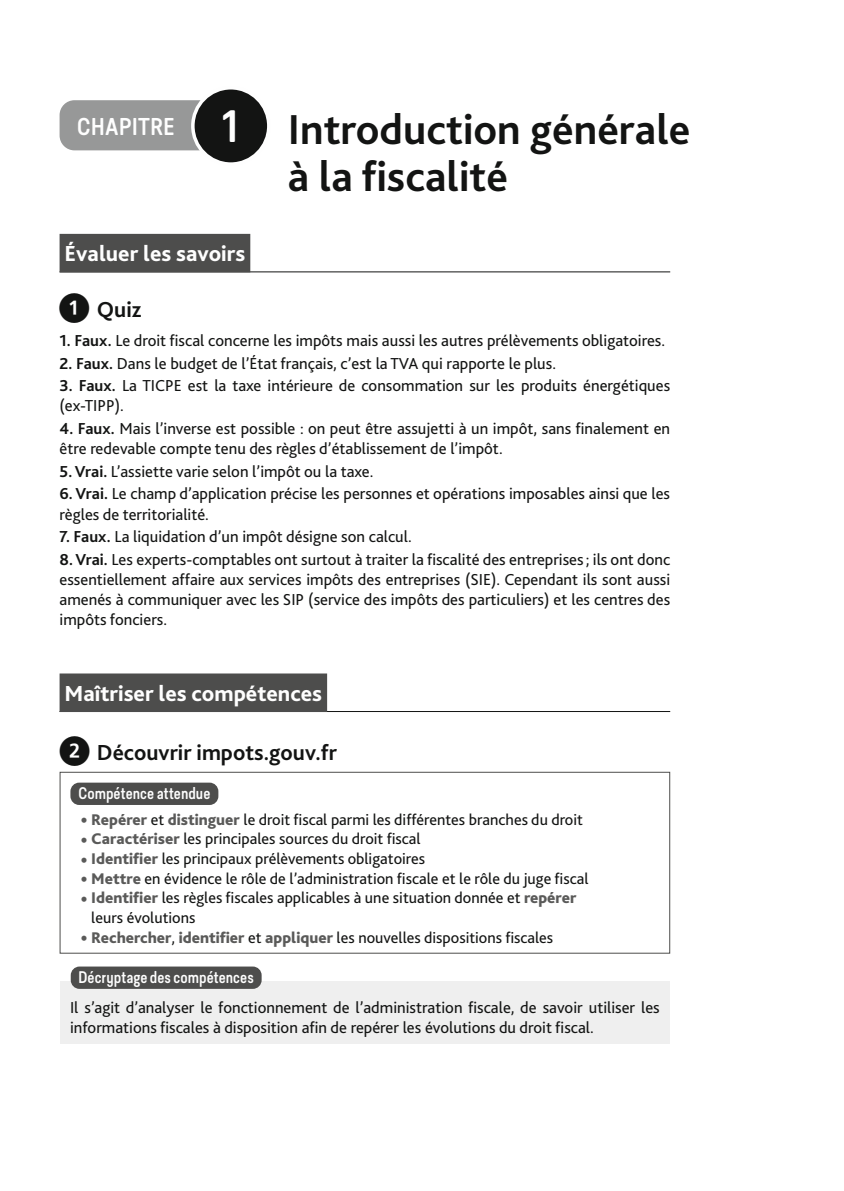
<style>
.page{position:relative;width:844px;height:1191px;background:#fff}
.page>*{position:absolute;margin:0;border:0;box-sizing:border-box;transform-origin:0 0}
.t1{font:700 43.75px/47.2px "Bliss 2";color:#131413}
.t2{font:500 42.35px "Predige Rounded";color:#fefefe}
.t3{font:800 22.75px "Bliss 2";color:#fefefe}
.t4{font:700 22.75px "Bliss 2";color:#131413}
.t5{font:500 22.75px "Predige Rounded";letter-spacing:.02em;color:#fefefe}
.t6{font:16.62px/20.1px "Bliss 2";color:#131413}
.t7{font:16.1px/19.6px "Bliss 2";color:#131413}
.t8{font:500 15.75px "Predige Rounded";letter-spacing:.005em;color:#fefefe;scale:.95 1}
.s1{font-family:"TP Pchiffres";font-weight:400;font-size:29.75px}
.s2{font-weight:700}
.s3{font-weight:300;font-size:24.5px;color:#5a5a59}
.s4{font-weight:800;color:#5a5a59}
</style>
<div class="page">
<div style="left:60px;top:100px;width:191px;height:50px;background:#979898;border-radius:15px"></div>
<div style="left:193px;top:88px;width:76px;height:76px;background:#131413;border-radius:50%"></div>
<div style="left:191px;top:86px;width:79px;height:80px;border:4px solid #fefefe;border-radius:50%"></div>
<hr style="left:60px;top:271px;width:610px;height:1px;background:#131413">
<div style="left:60px;top:234px;width:190px;height:38px;background:#4d4d4c"></div>
<hr style="left:60px;top:711px;width:610px;height:1px;background:#131413">
<div style="left:60px;top:673px;width:267px;height:39px;background:#4d4d4c"></div>
<div style="left:70px;top:782px;width:148px;height:23px;background:#4d4d4c;border-radius:9px"></div>
<div style="left:60px;top:772px;width:610px;height:181px;border:1px solid #4d4d4c"></div>
<div style="left:60px;top:981px;width:609px;height:62px;background:#efefef"></div>
<div style="left:71px;top:966px;width:190px;height:23px;background:#4d4d4c;border-radius:9px"></div>
<h3 class="t5" style="left:77px;top:111px;width:99px">CHAPITRE</h3>
<h2 class="t2" style="left:222px;top:97px;width:17px">1</h2>
<h1 class="t1" style="left:288px;top:104px;width:404px">Introduction générale à la fiscalité</h1>
<h3 class="t3" style="left:64px;top:239px;width:182px">Évaluer les savoirs</h3>
<h3 class="t4" style="left:60px;top:295px;width:83px"><span class="s1">1</span> Quiz</h3>
<p class="t6" style="left:60px;top:330px;width:607px"><span class="s2">1. Faux.</span> Le droit fiscal concerne les impôts mais aussi les autres prélèvements obligatoires.</p>
<p class="t6" style="left:60px;top:353px;width:498px"><span class="s2">2. Faux.</span> Dans le budget de l’État français, c’est la TVA qui rapporte le plus.</p>
<p class="t6" style="left:60px;top:375px;width:612px"><span class="s2">3. Faux.</span> La TICPE est la taxe intérieure de consommation sur les produits énergétiques (ex-TIPP).</p>
<p class="t6" style="left:60px;top:418px;width:612px"><span class="s2">4. Faux.</span> Mais l’inverse est possible : on peut être assujetti à un impôt, sans finalement en être redevable compte tenu des règles d’établissement de l’impôt.</p>
<p class="t6" style="left:60px;top:461px;width:315px"><span class="s2">5. Vrai.</span> L’assiette varie selon l’impôt ou la taxe.</p>
<p class="t6" style="left:60px;top:483px;width:612px"><span class="s2">6. Vrai.</span> Le champ d’application précise les personnes et opérations imposables ainsi que les règles de territorialité.</p>
<p class="t6" style="left:60px;top:525px;width:612px;line-height:22.6px"><span class="s2">7. Faux.</span> La liquidation d’un impôt désigne son calcul.<br><span class="s2">8.Vrai.</span> Les experts-comptables ont surtout à traiter la fiscalité des entreprises; ils ont donc</p>
<p class="t6" style="left:60px;top:569px;width:612px;text-align:justify">essentiellement affaire aux services impôts des entreprises (SIE). Cependant ils sont aussi amenés à communiquer avec les SIP (service des impôts des particuliers) et les centres des impôts fonciers.</p>
<h3 class="t3" style="left:64px;top:679px;width:259px">Maîtriser les compétences</h3>
<h3 class="t4" style="left:60px;top:738px;width:279px"><span class="s1">2</span> Découvrir impots.gouv.fr</h3>
<p class="t8" style="left:78px;top:782px;width:140px">Compétence attendue</p>
<p class="t7" style="left:80px;top:809px;width:504px"><span class="s3">•</span> <span class="s4">Repérer</span> et <span class="s4">distinguer</span> le droit fiscal parmi les différentes branches du droit</p>
<p class="t7" style="left:80px;top:828px;width:341px"><span class="s3">•</span> <span class="s4">Caractériser</span> les principales sources du droit fiscal</p>
<p class="t7" style="left:80px;top:848px;width:346px"><span class="s3">•</span> <span class="s4">Identifier</span> les principaux prélèvements obligatoires</p>
<p class="t7" style="left:80px;top:868px;width:509px"><span class="s3">•</span> <span class="s4">Mettre</span> en évidence le rôle de l’administration fiscale et le rôle du juge fiscal</p>
<p class="t7" style="left:91px;top:888px;width:486px;text-indent:-11px"><span class="s3">•</span> <span class="s4">Identifier</span> les règles fiscales applicables à une situation donnée et <span class="s4">repérer </span>leurs évolutions</p>
<p class="t7" style="left:80px;top:927px;width:474px"><span class="s3">•</span> <span class="s4">Rechercher</span>, <span class="s4">identifier</span> et <span class="s4">appliquer</span> les nouvelles dispositions fiscales</p>
<p class="t8" style="left:78px;top:966px;width:186px">Décryptage des compétences</p>
<p class="t6" style="left:70px;top:997px;width:591px">Il s’agit d’analyser le fonctionnement de l’administration fiscale, de savoir utiliser les informations fiscales à disposition afin de repérer les évolutions du droit fiscal.</p>
</div>
